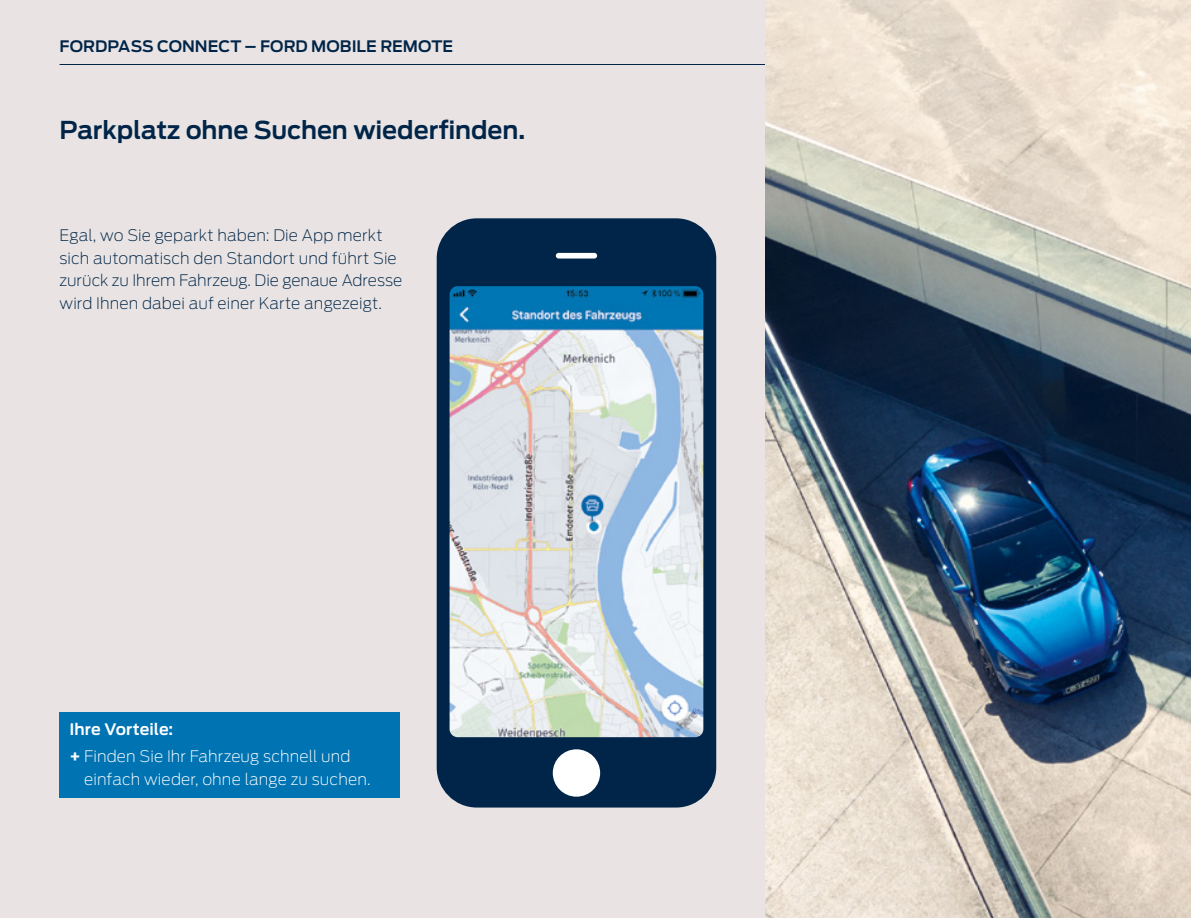
<style>
.page{position:relative;width:1191px;height:918px;background:#e9e4e3}
.page>*{position:absolute;margin:0;border:0;box-sizing:border-box;transform-origin:0 0}
.t1{font:600 24.5px "Ford Antenna";letter-spacing:-.005em;color:#002548}
.t2{font:200 15.75px/22.8px "Ford Antenna";letter-spacing:.005em;color:#002548}
.t3{font:200 15.75px/27.7px "Ford Antenna";letter-spacing:.005em;color:#fff}
.t4{font:600 15.75px "Ford Antenna";color:#002548}
.s1{font-weight:600}
</style>
<div class="page">
<hr style="left:60px;top:64px;width:1131px;height:1px;background:#002548">
<img style="left:766px;top:0;width:425px;height:918px">
<div style="left:60px;top:712px;width:340px;height:85px;background:#0073b3"></div>
<svg style="left:437px;top:218px;width:279px;height:589px;background:#113354"></svg>
<img style="left:449px;top:286px;width:254px;height:451px">
<p class="t4" style="left:60px;top:33px;width:395px">FORDPASS CONNECT – FORD MOBILE REMOTE</p>
<h1 class="t1" style="left:60px;top:108px;width:467px">Parkplatz ohne Suchen wiederfinden.</h1>
<p class="t2" style="left:60px;top:222px;width:344px">Egal, wo Sie geparkt haben: Die App merkt sich automatisch den Standort und führt Sie zurück zu Ihrem Fahrzeug. Die genaue Adresse wird Ihnen dabei auf einer Karte angezeigt.</p>
<p class="t3" style="left:69px;top:713px;width:283px"><span class="s1">Ihre Vorteile:<br>+</span> Finden Sie Ihr Fahrzeug schnell und</p>
<p class="t3" style="left:84px;top:763px;width:288px">einfach wieder, ohne lange zu suchen.</p>
</div>
